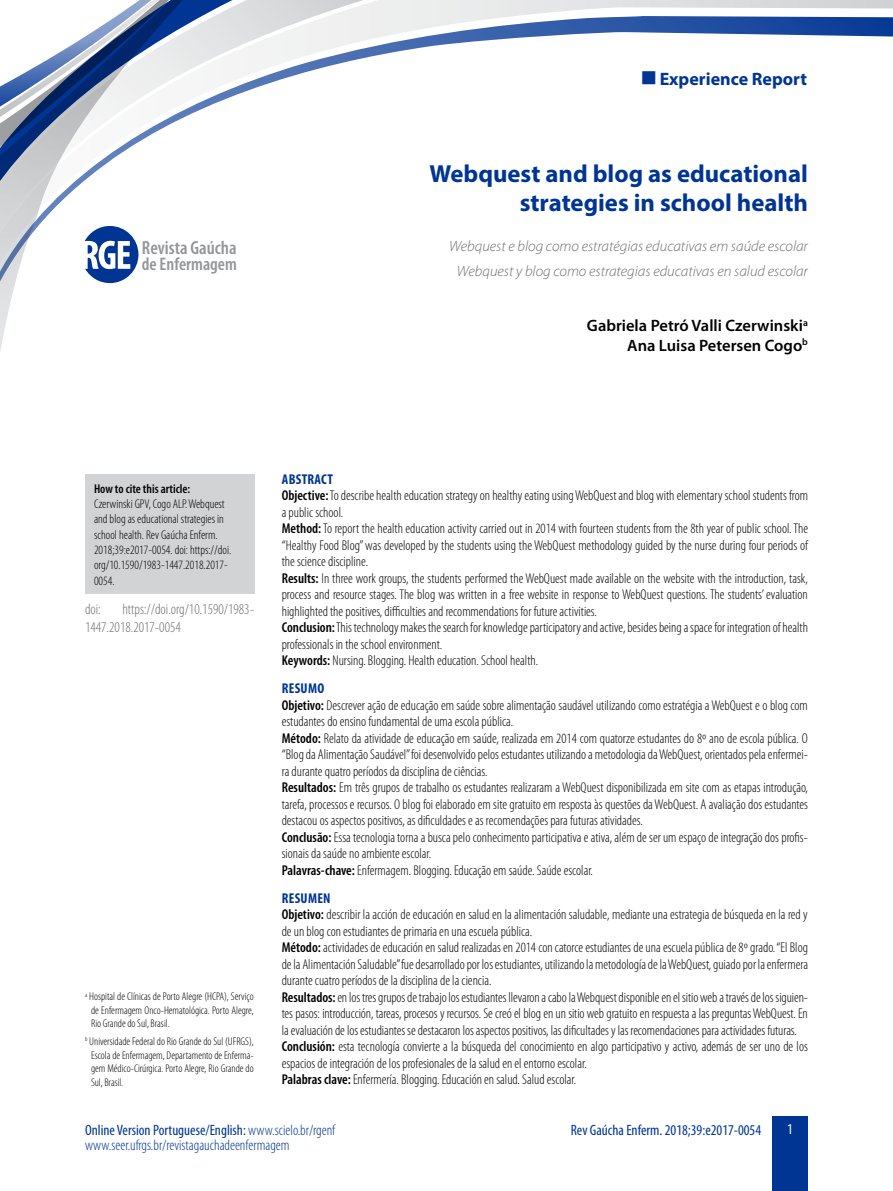
<style>
.page{position:relative;width:893px;height:1191px;background:#fff}
.page>*{position:absolute;margin:0;border:0;box-sizing:border-box;transform-origin:0 0}
.t1{font:700 24.75px/29.7px "Myriad Pro";color:#003594;text-align:right}
.t2{font:600 condensed 19.05px "Myriad Pro";color:#939598}
.t3{font:600 condensed 18.15px "Myriad Pro";color:#939598}
.t4{font:700 18px "Myriad Pro";color:#003594}
.t5{font:600 16.5px/19.5px "Myriad Pro";color:#000;text-align:right}
.t6{font:italic 300 15px/25px "Myriad Pro";color:#6d6e71;text-align:center}
.t7{font:300 condensed 15px/15px "Myriad Pro";color:#003594}
.t8{font:300 condensed 15px/18px "Myriad Pro";color:#6d6e71}
.t9{font:condensed 15px "Myriad Pro";color:#003594}
.t10{font:condensed 15px "Myriad Pro";color:#fff}
.t11{font:300 condensed 14.25px/16.5px "Myriad Pro";color:#000}
.t12{font:300 condensed 12.75px/15.3px "Myriad Pro";color:#000}
.t13{font:600 condensed 12.75px "Myriad Pro";color:#000}
.t14{font:300 condensed 11.25px/13.5px "Myriad Pro";color:#000;text-align:justify}
.s1{font-weight:700;color:#003594}
.s2{font-weight:600}
.s3{font-weight:400}
</style>
<div class="page">
<svg style="left:202px;top:0;width:691px;height:109px"></svg>
<svg style="left:0;top:0;width:202px;height:352px"></svg>
<svg style="left:85px;top:226px;width:53px;height:57px"></svg>
<div style="left:772px;top:1116px;width:36px;height:75px;background:#003594"></div>
<div style="left:85px;top:474px;width:169px;height:119px;background:#d1d3d4"></div>
<svg style="left:642px;top:71px;width:13px;height:13px"></svg>
<h2 class="t2" style="left:142px;top:237px;width:96px">Revista Gaúcha</h2>
<p class="t3" style="left:142px;top:254px;width:96px">de Enfermagem</p>
<p class="t4" style="left:660px;top:67px;width:149px">Experience Report</p>
<h1 class="t1" style="left:429px;top:158px;width:380px">Webquest and blog as educational strategies in school health</h1>
<p class="t6" style="left:449px;top:234px;width:360px">Webquest e blog como estratégias educativas em saúde escolar<br>Webquest y blog como estrategias educativas en salud escolar</p>
<p class="t5" style="left:587px;top:316px;width:223px">Gabriela Petró Valli Czerwinski<sup>a<br></sup>Ana Luisa Petersen Cogo<sup>b</sup></p>
<p class="t13" style="left:94px;top:481px;width:98px">How to cite this article:</p>
<p class="t12" style="left:94px;top:496px;width:139px">Czerwinski GPV, Cogo ALP. Webquest and blog as educational strategies in school health. Rev Gaúcha Enferm.<br>2018;39:e2017-0054. doi: https://doi. org/10.1590/1983-1447.2018.2017-<br>0054.</p>
<p class="t8" style="left:85px;top:600px;width:17px">doi:</p>
<p class="t8" style="left:85px;top:600px;width:171px;text-indent:37px">https://doi.org/10.1590/1983-<br>1447.2018.2017-0054</p>
<p class="t14" style="left:91px;top:990px;width:164px;text-indent:-6px"><sup>a</sup> Hospital de Clínicas de Porto Alegre (HCPA), Serviço de Enfermagem Onco-Hematológica. Porto Alegre, Rio Grande do Sul, Brasil.</p>
<p class="t14" style="left:91px;top:1035px;width:164px;text-indent:-6px"><sup>b</sup> Universidade Federal do Rio Grande do Sul (UFRGS), Escola de Enfermagem, Departamento de Enferma&shy;gem Médico-Cirúrgica. Porto Alegre, Rio Grande do Sul, Brasil.</p>
<p class="t11" style="left:282px;top:471px;width:528px"><span class="s1">ABSTRACT<br></span><span class="s2">Objective:</span> To describe health education strategy on healthy eating using WebQuest and blog with elementary school students from a public school.<br><span class="s2">Method:</span> To report the health education activity carried out in 2014 with fourteen students from the 8th year of public school. The “Healthy Food Blog” was developed by the students using the WebQuest methodology guided by the nurse during four periods of the science discipline.<br><span class="s2">Results:</span> In three work groups, the students performed the WebQuest made available on the website with the introduction, task, process and resource stages. The blog was written in a free website in response to WebQuest questions. The students’ evaluation highlighted the positives, difficulties and recommendations for future activities.<br><span class="s2">Conclusion:</span> This technology makes the search for knowledge participatory and active, besides being a space for integration of health professionals in the school environment.<br><span class="s2">Keywords:</span> Nursing. Blogging. Health education. School health.</p>
<p class="t11" style="left:282px;top:680px;width:528px"><span class="s1">RESUMO<br></span><span class="s2">Objetivo:</span> Descrever ação de educação em saúde sobre alimentação saudável utilizando como estratégia a WebQuest e o blog com estudantes do ensino fundamental de uma escola pública.<br><span class="s2">Método:</span> Relato da atividade de educação em saúde, realizada em 2014 com quatorze estudantes do 8º ano de escola pública. O “Blog da Alimentação Saudável” foi desenvolvido pelos estudantes utilizando a metodologia da WebQuest, orientados pela enfermei&shy;ra durante quatro períodos da disciplina de ciências.<br><span class="s2">Resultados:</span> Em três grupos de trabalho os estudantes realizaram a WebQuest disponibilizada em site com as etapas introdução, tarefa, processos e recursos. O blog foi elaborado em site gratuito em resposta às questões da WebQuest. A avaliação dos estudantes destacou os aspectos positivos, as dificuldades e as recomendações para futuras atividades.<br><span class="s2">Conclusão:</span> Essa tecnologia torna a busca pelo conhecimento participativa e ativa, além de ser um espaço de integração dos profis&shy;sionais da saúde no ambiente escolar.<br><span class="s2">Palavras-chave:</span> Enfermagem. Blogging. Educação em saúde. Saúde escolar.</p>
<p class="t11" style="left:282px;top:890px;width:528px"><span class="s1">RESUMEN<br></span><span class="s2">Objetivo:</span> describir la acción de educación en salud en la alimentación saludable, mediante una estrategia de búsqueda en la red y de un blog con estudiantes de primaria en una escuela pública.<br><span class="s2">Método:</span> actividades de educación en salud realizadas en 2014 con catorce estudiantes de una escuela pública de 8º grado. “El Blog de la Alimentación Saludable” fue desarrollado por los estudiantes, utilizando la metodología de la WebQuest, guiado por la enfermera durante cuatro períodos de la disciplina de la ciencia.<br><span class="s2">Resultados:</span> en los tres grupos de trabajo los estudiantes llevaron a cabo la Webquest disponible en el sitio web a través de los siguien&shy;tes pasos: introducción, tareas, procesos y recursos. Se creó el blog en un sitio web gratuito en respuesta a las preguntas WebQuest. En la evaluación de los estudiantes se destacaron los aspectos positivos, las dificultades y las recomendaciones para actividades futuras.<br><span class="s2">Conclusión:</span> esta tecnología convierte a la búsqueda del conocimiento en algo participativo y activo, además de ser uno de los espacios de integración de los profesionales de la salud en el entorno escolar.<br><span class="s2">Palabras clave:</span> Enfermería. Blogging. Educación en salud. Salud escolar.</p>
<p class="t7" style="left:85px;top:1123px;width:252px"><span class="s3">Online Version Portuguese/English:</span> www.scielo.br/rgenf www.seer.ufrgs.br/revistagauchadeenfermagem</p>
<p class="t9" style="left:571px;top:1122px;width:192px">Rev Gaúcha Enferm. 2018;39:e2017-0054</p>
<p class="t10" style="left:787px;top:1121px;width:7px">1</p>
</div>
